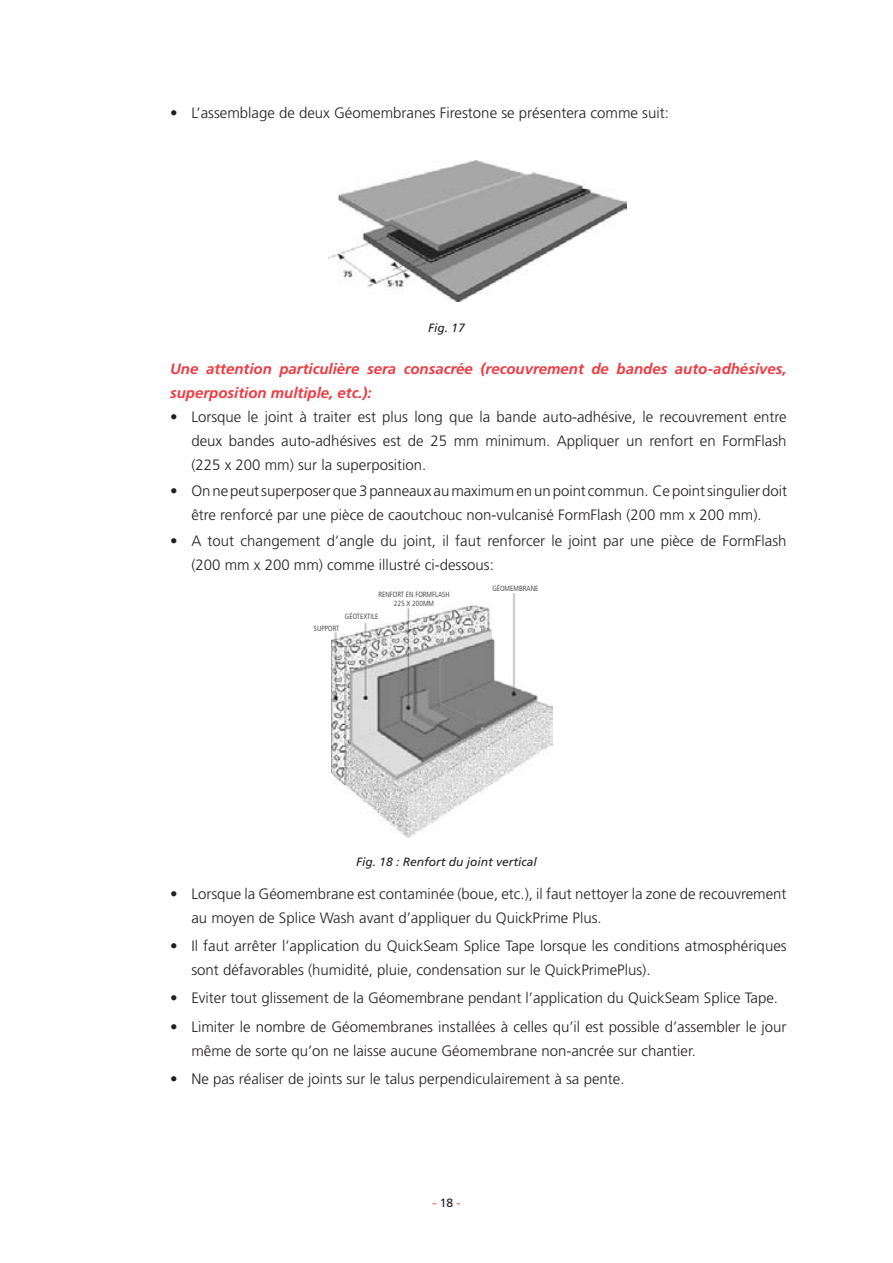
<style>
.page{position:relative;width:893px;height:1263px;background:#fff}
.page>*{position:absolute;margin:0;border:0;box-sizing:border-box;transform-origin:0 0}
.t1{font:300 15px/24px "Frutiger";color:#231f20}
.t2{font:italic 700 15px/24px "Frutiger";color:#ee3a41}
.t3{font:italic 12px "Frutiger";color:#231f20}
.t4{font:12px "Frutiger";color:#ee3a41}
.t5{font:300 condensed 7.5px/9px "Frutiger";color:#231f20;text-align:center}
.s1{color:#231f20}
</style>
<div class="page">
<img style="left:329px;top:161px;width:297px;height:141px">
<img style="left:331px;top:594px;width:221px;height:244px">
<p class="t1" style="left:170px;top:101px;width:500px">• L’assemblage de deux Géomembranes Firestone se présentera comme suit:</p>
<p class="t3" style="left:428px;top:321px;width:38px">Fig. 17</p>
<p class="t2" style="left:170px;top:356px;width:618px">Une attention particulière sera consacrée (recouvrement de bandes auto-adhésives, superposition multiple, etc.):</p>
<p class="t1" style="left:191px;top:404px;width:597px;text-align:justify;text-indent:-21px">• Lorsque le joint à traiter est plus long que la bande auto-adhésive, le recouvrement entre deux bandes auto-adhésives est de 25 mm minimum. Appliquer un renfort en FormFlash (225 x 200 mm) sur la superposition.</p>
<p class="t1" style="left:170px;top:478px;width:618px;text-align:center">• On ne peut superposer que 3 panneaux au maximum en un point commun. Ce point singulier doit être renforcé par une pièce de caoutchouc non-vulcanisé FormFlash (200 mm x 200 mm).</p>
<p class="t1" style="left:191px;top:529px;width:597px;text-indent:-21px">• A tout changement d’angle du joint, il faut renforcer le joint par une pièce de FormFlash (200 mm x 200 mm) comme illustré ci-dessous:</p>
<p class="t5" style="left:378px;top:590px;width:73px">RENFORT EN FORMFLASH<br>225 X 200MM</p>
<p class="t5" style="left:345px;top:612px;width:35px">GÉOTEXTILE</p>
<p class="t5" style="left:314px;top:624px;width:27px">SUPPORT</p>
<p class="t5" style="left:492px;top:584px;width:48px">GÉOMEMBRANE</p>
<p class="t3" style="left:356px;top:855px;width:182px">Fig. 18 : Renfort du joint vertical</p>
<p class="t1" style="left:191px;top:882px;width:597px;text-indent:-21px">• Lorsque la Géomembrane est contaminée (boue, etc.), il faut nettoyer la zone de recouvrement au moyen de Splice Wash avant d’appliquer du QuickPrime Plus.</p>
<p class="t1" style="left:191px;top:934px;width:597px;text-indent:-21px">• Il faut arrêter l’application du QuickSeam Splice Tape lorsque les conditions atmosphériques sont défavorables (humidité, pluie, condensation sur le QuickPrimePlus).</p>
<p class="t1" style="left:170px;top:986px;width:609px">• Eviter tout glissement de la Géomembrane pendant l’application du QuickSeam Splice Tape.</p>
<p class="t1" style="left:191px;top:1014px;width:597px;text-indent:-21px">• Limiter le nombre de Géomembranes installées à celles qu’il est possible d’assembler le jour même de sorte qu’on ne laisse aucune Géomembrane non-ancrée sur chantier.</p>
<p class="t1" style="left:170px;top:1067px;width:456px">• Ne pas réaliser de joints sur le talus perpendiculairement à sa pente.</p>
<p class="t4" style="left:432px;top:1195px;width:30px">- <span class="s1">18</span> -</p>
</div>
